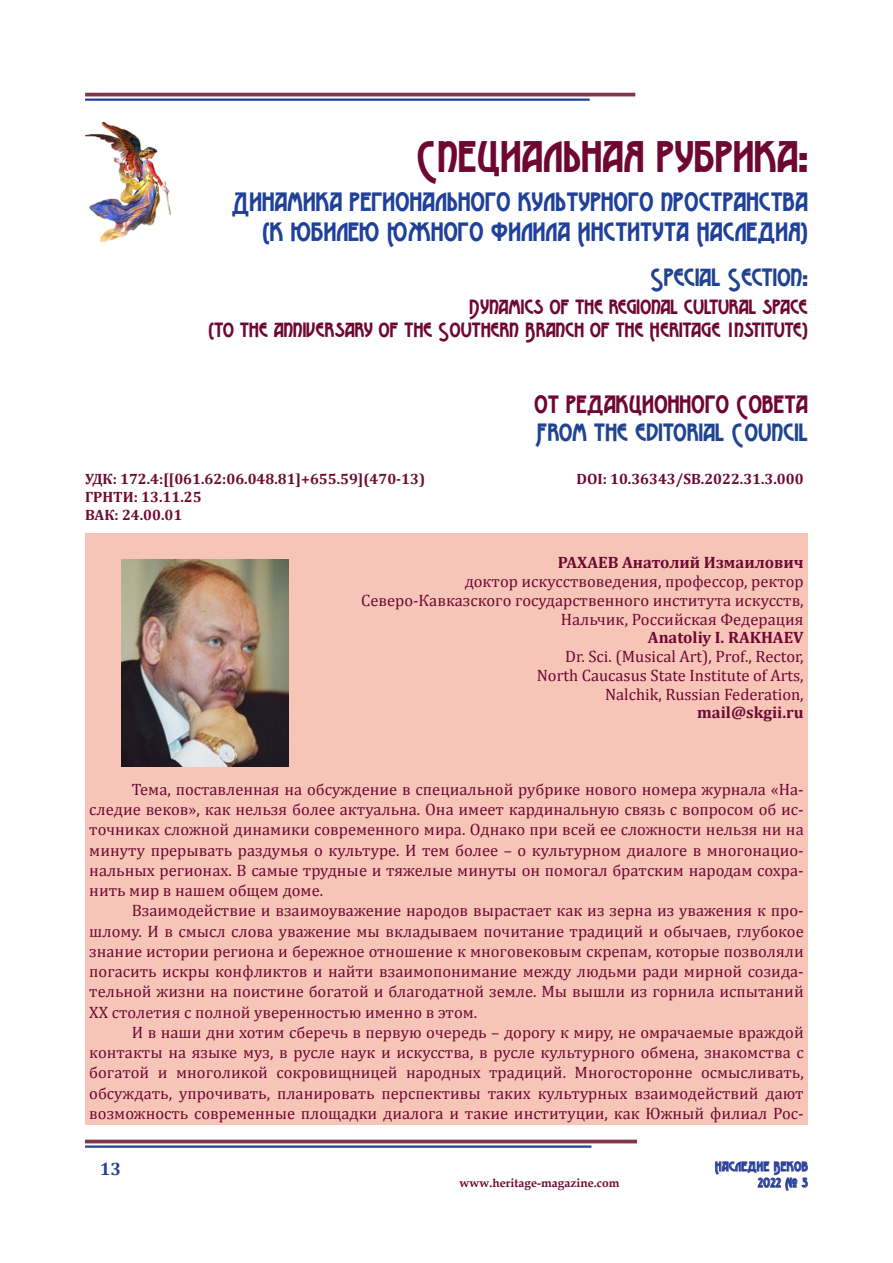
<style>
.page{position:relative;width:893px;height:1263px;background:#fff}
.page>*{position:absolute;margin:0;border:0;box-sizing:border-box;transform-origin:0 0}
.t1{font:45px "Advokat Modern";color:#6e0731}
.t2{font:27px "Advokat Modern";color:#20419a}
.t3{font:25.5px "Advokat Modern";color:#214491}
.t4{font:25.5px "Advokat Modern";color:#6e0731}
.t5{font:25.5px "Advokat Modern";color:#1f4391}
.t6{font:21px/22.5px "Advokat Modern";color:#6e0731;text-align:right}
.t7{font:700 18px "Cambria";color:#20419a}
.t8{font:16.5px/20.2px "Cambria";color:#6e0731;text-align:justify}
.t9{font:700 16.5px "Cambria";color:#6e0731}
.t10{font:700 15px "Cambria";color:#6e0b31}
.t11{font:700 15px "Cambria";color:#6e0731}
.t12{font:13.5px "Advokat Modern";letter-spacing:.03em;color:#20419a}
.t13{font:700 12px "Book Antiqua";color:#6e0731}
</style>
<div class="page">
<img style="left:85px;top:122px;width:85px;height:119px">
<div style="left:85px;top:534px;width:723px;height:591px;background:#f6c5b8"></div>
<img style="left:122px;top:560px;width:166px;height:206px">
<svg style="left:715px;top:1161px;width:93px;height:30px"></svg>
<hr style="left:85px;top:1140px;width:552px;height:3px;background:#823449">
<hr style="left:85px;top:1145px;width:506px;height:3px;background:#20419a">
<hr style="left:85px;top:93px;width:550px;height:3px;background:#823449">
<hr style="left:85px;top:99px;width:505px;height:2px;background:#20419a">
<p class="t1" style="left:416px;top:132px;width:393px">Специальная рубрика:</p>
<p class="t2" style="left:231px;top:187px;width:578px">Динамика регионального культурного пространства</p>
<p class="t2" style="left:262px;top:217px;width:547px">(к юбилею Южного филила Института Наследия)</p>
<p class="t5" style="left:650px;top:264px;width:159px">Special Section:</p>
<p class="t6" style="left:208px;top:297px;width:601px">Dynamics of the regional cultural space<br>(to the anniversary of the Southern Branch of the Heritage Institute)</p>
<p class="t10" style="left:85px;top:468px;width:342px">УДК: 172.4:[[061.62:06.048.81]+655.59](470-13)</p>
<p class="t10" style="left:85px;top:486px;width:118px">ГРНТИ: 13.11.25</p>
<p class="t10" style="left:85px;top:504px;width:99px">ВАК: 24.00.01</p>
<p class="t4" style="left:534px;top:391px;width:275px">от редакционного Совета</p>
<p class="t3" style="left:534px;top:419px;width:275px">From the editorial Council</p>
<p class="t11" style="left:576px;top:468px;width:229px">DOI: 10.36343/SB.2022.31.3.000</p>
<p class="t9" style="left:558px;top:551px;width:247px">РАХАЕВ Анатолий Измаилович</p>
<p class="t8" style="left:465px;top:571px;width:340px">доктор искусствоведения, профессор, ректор</p>
<p class="t8" style="left:361px;top:590px;width:444px">Северо-Кавказского государственного института искусств,</p>
<p class="t8" style="left:561px;top:609px;width:244px">Нальчик, Российская Федерация</p>
<p class="t9" style="left:648px;top:626px;width:157px">Anatoliy I. RAKHAEV</p>
<p class="t8" style="left:565px;top:646px;width:240px">Dr. Sci. (Musical Art), Prof., Rector,</p>
<p class="t8" style="left:537px;top:665px;width:268px">North Caucasus State Institute of Arts,</p>
<p class="t8" style="left:605px;top:684px;width:200px">Nalchik, Russian Federation,</p>
<p class="t9" style="left:697px;top:701px;width:108px">mail@skgii.ru</p>
<p class="t8" style="left:89px;top:779px;width:716px;text-indent:43px">Тема, поставленная на обсуждение в специальной рубрике нового номера журнала «На&shy;следие веков», как нельзя более актуальна. Она имеет кардинальную связь с вопросом об ис&shy;точниках сложной динамики современного мира. Однако при всей ее сложности нельзя ни на минуту прерывать раздумья о культуре. И тем более – о культурном диалоге в многонацио&shy;нальных регионах. В самые трудные и тяжелые минуты он помогал братским народам сохра&shy;нить мир в нашем общем доме.</p>
<p class="t8" style="left:89px;top:900px;width:716px;text-indent:43px">Взаимодействие и взаимоуважение народов вырастает как из зерна из уважения к про&shy;шлому. И в смысл слова уважение мы вкладываем почитание традиций и обычаев, глубокое знание истории региона и бережное отношение к многовековым скрепам, которые позволяли погасить искры конфликтов и найти взаимопонимание между людьми ради мирной созида&shy;тельной жизни на поистине богатой и благодатной земле. Мы вышли из горнила испытаний XX столетия с полной уверенностью именно в этом.</p>
<p class="t8" style="left:89px;top:1022px;width:716px;text-indent:43px">И в наши дни хотим сберечь в первую очередь – дорогу к миру, не омрачаемые враждой контакты на языке муз, в русле наук и искусства, в русле культурного обмена, знакомства с богатой и многоликой сокровищницей народных традиций. Многосторонне осмысливать, обсуждать, упрочивать, планировать перспективы таких культурных взаимодействий дают возможность современные площадки диалога и такие институции, как Южный филиал Рос-</p>
<p class="t7" style="left:100px;top:1156px;width:23px">13</p>
<p class="t12" style="left:715px;top:1159px;width:95px">Наследие Веков</p>
<p class="t13" style="left:459px;top:1175px;width:161px">www.heritage-magazine.com</p>
<p class="t12" style="left:758px;top:1175px;width:52px">2022 № 3</p>
</div>
